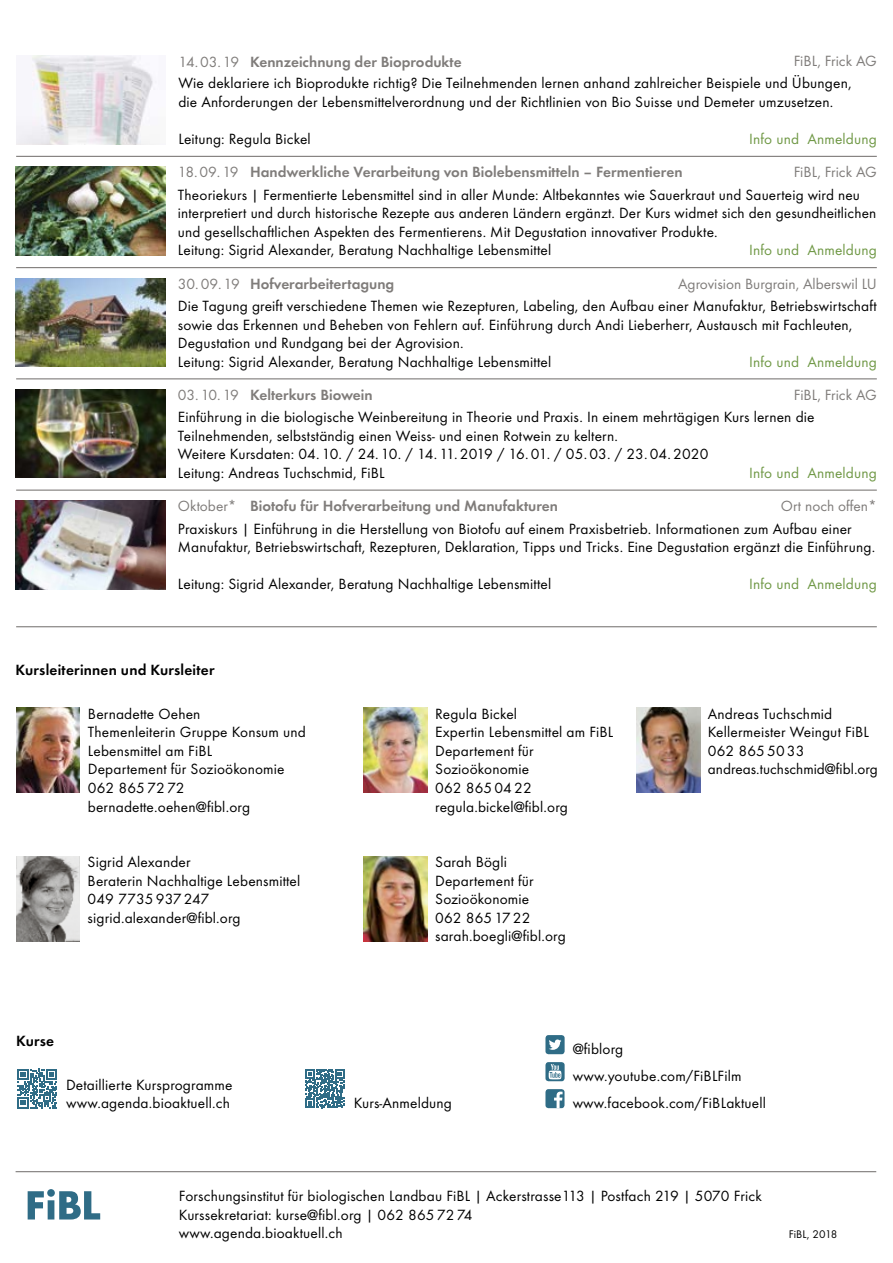
<style>
.page{position:relative;width:893px;height:1263px;background:#fff}
.page>*{position:absolute;margin:0;border:0;box-sizing:border-box;transform-origin:0 0}
.t1{font:15.3px/18.6px "Function Pro";letter-spacing:.01em;color:#000}
.t2{font:600 15.3px "Function Pro";color:#7f7c7a}
.t3{font:15.3px "Function Pro";letter-spacing:.01em;color:#6f9845}
.t4{font:15.3px "Function Pro";color:#7f7c7a}
.t5{font:600 15.3px "Function Pro";letter-spacing:.015em;color:#000}
.t6{font:11.55px "Function Pro";letter-spacing:.005em;color:#000}
.s1{font-weight:400}
</style>
<div class="page">
<hr style="left:16px;top:156px;width:861px;height:1px;background:#7f7c7a">
<hr style="left:16px;top:267px;width:861px;height:1px;background:#7f7c7a">
<hr style="left:16px;top:378px;width:861px;height:1px;background:#7f7c7a">
<hr style="left:16px;top:490px;width:861px;height:1px;background:#7f7c7a">
<img style="left:16px;top:56px;width:140px;height:88px">
<img style="left:16px;top:167px;width:149px;height:88px">
<img style="left:16px;top:389px;width:149px;height:89px">
<img style="left:16px;top:278px;width:149px;height:89px">
<img style="left:16px;top:501px;width:149px;height:88px">
<div style="left:26px;top:1188px;width:75px;height:33px;background:#fff;opacity:.75"></div>
<svg style="left:28px;top:1189px;width:72px;height:30px"></svg>
<hr style="left:16px;top:626px;width:861px;height:1px;background:#7f7c7a">
<hr style="left:16px;top:1171px;width:860px;height:1px;background:#7f7c7a">
<img style="left:364px;top:708px;width:63px;height:85px">
<img style="left:16px;top:708px;width:64px;height:85px">
<img style="left:16px;top:856px;width:64px;height:85px">
<img style="left:636px;top:708px;width:64px;height:85px">
<svg style="left:305px;top:1069px;width:39px;height:39px"></svg>
<div style="left:545px;top:1035px;width:20px;height:19px;background:#2f6c86;border-radius:3px"></div>
<svg style="left:549px;top:1039px;width:12px;height:11px"></svg>
<svg style="left:545px;top:1062px;width:20px;height:19px"></svg>
<svg style="left:549px;top:1064px;width:12px;height:15px"></svg>
<div style="left:545px;top:1089px;width:19px;height:19px;background:#2f6c86;border-radius:3px"></div>
<svg style="left:554px;top:1091px;width:9px;height:17px"></svg>
<img style="left:364px;top:856px;width:63px;height:85px">
<svg style="left:17px;top:1069px;width:40px;height:39px"></svg>
<p class="t2" style="left:178px;top:53px;width:285px"><span class="s1">14.03.19</span> Kennzeichnung der Bioprodukte</p>
<p class="t4" style="left:794px;top:52px;width:85px">FiBL, Frick AG</p>
<p class="t1" style="left:178px;top:74px;width:675px">Wie deklariere ich Bioprodukte richtig? Die Teilnehmenden lernen anhand zahlreicher Beispiele und Übungen, die Anforderungen der Lebensmittelverordnung und der Richtlinien von Bio Suisse und Demeter umzusetzen.</p>
<p class="t1" style="left:178px;top:130px;width:134px">Leitung: Regula Bickel</p>
<p class="t3" style="left:749px;top:130px;width:129px">Info und Anmeldung</p>
<p class="t2" style="left:178px;top:163px;width:506px"><span class="s1">18.09.19</span> Handwerkliche Verarbeitung von Biolebensmitteln – Fermentieren</p>
<p class="t4" style="left:794px;top:163px;width:85px">FiBL, Frick AG</p>
<p class="t1" style="left:178px;top:185px;width:700px">Theoriekurs | Fermentierte Lebensmittel sind in aller Munde: Altbekanntes wie Sauerkraut und Sauerteig wird neu interpretiert und durch historische Rezepte aus anderen Ländern ergänzt. Der Kurs widmet sich den gesundheitlichen und gesellschaftlichen Aspekten des Fermentierens. Mit Degustation innovativer Produkte.<br>Leitung: Sigrid Alexander, Beratung Nachhaltige Lebensmittel</p>
<p class="t3" style="left:749px;top:241px;width:129px">Info und Anmeldung</p>
<p class="t2" style="left:178px;top:274px;width:218px"><span class="s1">30.09.19</span> Hofverarbeitertagung</p>
<p class="t4" style="left:678px;top:275px;width:200px">Agrovision Burgrain, Alberswil LU</p>
<p class="t1" style="left:178px;top:297px;width:700px">Die Tagung greift verschiedene Themen wie Rezepturen, Labeling, den Aufbau einer Manufaktur, Betriebswirtschaft sowie das Erkennen und Beheben von Fehlern auf. Einführung durch Andi Lieberherr, Austausch mit Fachleuten, Degustation und Rundgang bei der Agrovision.<br>Leitung: Sigrid Alexander, Beratung Nachhaltige Lebensmittel</p>
<p class="t3" style="left:749px;top:353px;width:129px">Info und Anmeldung</p>
<p class="t2" style="left:178px;top:386px;width:196px"><span class="s1">03.10.19</span> Kelterkurs Biowein</p>
<p class="t4" style="left:794px;top:386px;width:85px">FiBL, Frick AG</p>
<p class="t1" style="left:178px;top:408px;width:638px">Einführung in die biologische Weinbereitung in Theorie und Praxis. In einem mehrtägigen Kurs lernen die Teilnehmenden, selbstständig einen Weiss- und einen Rotwein zu keltern.<br>Weitere Kursdaten: 04. 10. / 24. 10. / 14. 11. 2019 / 16. 01. / 05. 03. / 23. 04. 2020<br>Leitung: Andreas Tuchschmid, FiBL</p>
<p class="t3" style="left:749px;top:464px;width:129px">Info und Anmeldung</p>
<p class="t2" style="left:178px;top:497px;width:382px"><span class="s1">Oktober*</span> Biotofu für Hofverarbeitung und Manufakturen</p>
<p class="t4" style="left:781px;top:497px;width:98px">Ort noch offen*</p>
<p class="t1" style="left:178px;top:519px;width:699px">Praxiskurs | Einführung in die Herstellung von Biotofu auf einem Praxisbetrieb. Informationen zum Aufbau einer<br>Manufaktur, Betriebswirtschaft, Rezepturen, Deklaration, Tipps und Tricks. Eine Degustation ergänzt die Einführung.</p>
<p class="t1" style="left:178px;top:575px;width:375px">Leitung: Sigrid Alexander, Beratung Nachhaltige Lebensmittel</p>
<p class="t3" style="left:749px;top:575px;width:129px">Info und Anmeldung</p>
<p class="t5" style="left:16px;top:660px;width:201px">Kursleiterinnen und Kursleiter</p>
<p class="t1" style="left:88px;top:704px;width:219px">Bernadette Oehen<br>Themenleiterin Gruppe Konsum und<br>Lebensmittel am FiBL<br>Departement für Sozioökonomie<br>062 865 72 72 bernadette.oehen@fibl.org</p>
<p class="t1" style="left:88px;top:853px;width:214px">Sigrid Alexander<br>Beraterin Nachhaltige Lebensmittel<br>049 7735 937 247 sigrid.alexander@fibl.org</p>
<p class="t5" style="left:16px;top:1031px;width:40px">Kurse</p>
<p class="t1" style="left:66px;top:1075px;width:168px">Detaillierte Kursprogramme www.agenda.bioaktuell.ch</p>
<p class="t1" style="left:435px;top:704px;width:180px">Regula Bickel<br>Expertin Lebensmittel am FiBL<br>Departement für<br>Sozioökonomie<br>062 865 04 22 regula.bickel@fibl.org</p>
<p class="t1" style="left:435px;top:853px;width:132px">Sarah Bögli<br>Departement für<br>Sozioökonomie<br>062 865 17 22 sarah.boegli@fibl.org</p>
<p class="t1" style="left:708px;top:705px;width:171px">Andreas Tuchschmid<br>Kellermeister Weingut FiBL<br>062 865 50 33 andreas.tuchschmid@fibl.org</p>
<p class="t1" style="left:354px;top:1094px;width:100px">Kurs-Anmeldung</p>
<p class="t1" style="left:573px;top:1036px;width:195px;line-height:27px">@fiblorg www.youtube.com/FiBLFilm www.facebook.com/FiBLaktuell</p>
<p class="t1" style="left:179px;top:1186px;width:585px">Forschungsinstitut für biologischen Landbau FiBL | Ackerstrasse113 | Postfach 219 | 5070 Frick<br>Kurssekretariat: kurse@fibl.org | 062 865 72 74<br>www.agenda.bioaktuell.ch</p>
<p class="t6" style="left:789px;top:1227px;width:50px">FiBL, 2018</p>
</div>
